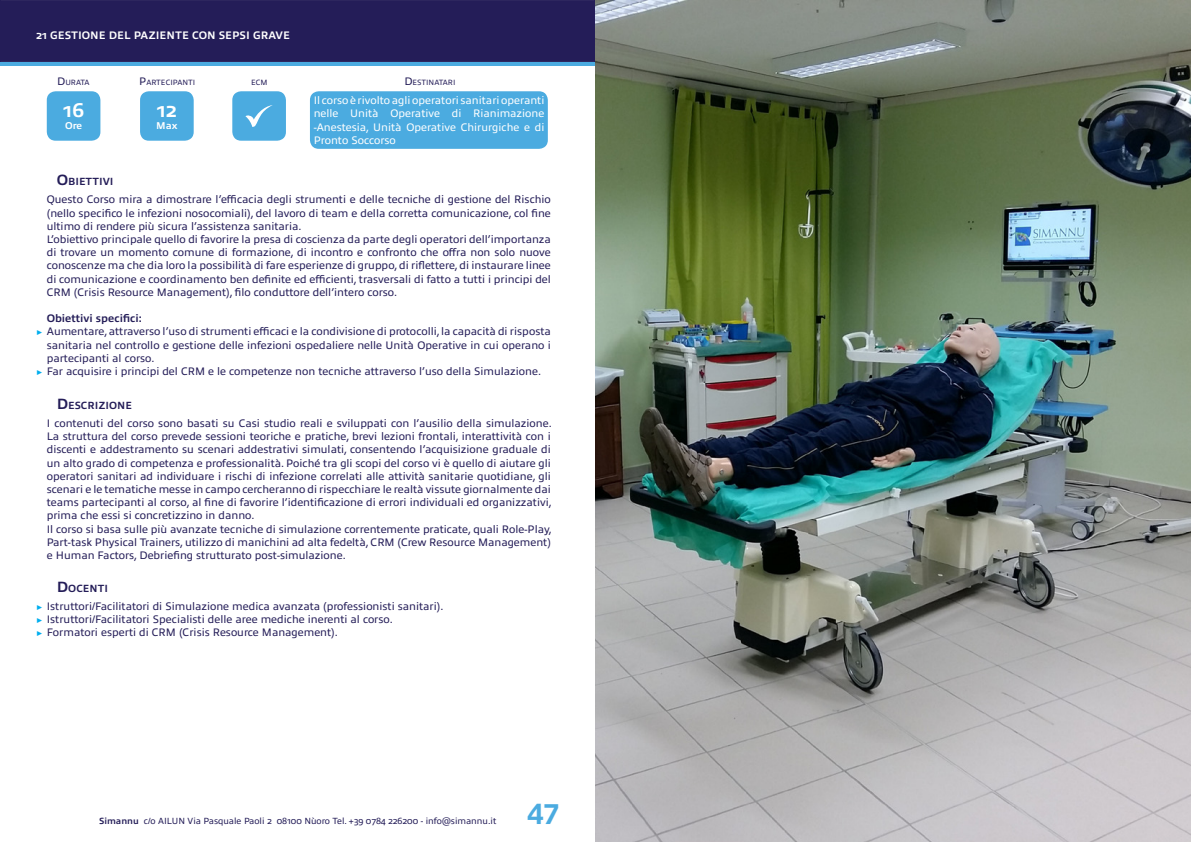
<style>
.page{position:relative;width:1191px;height:842px;background:#fff}
.page>*{position:absolute;margin:0;border:0;box-sizing:border-box;transform-origin:0 0}
.t1{font:700 29px "Allumi Std";color:#4babe0}
.t2{font:700 20px "Allumi Std";color:#fff}
.t3{font:11px/13.2px "Allumi Std";color:#241d58}
.t4{font:11px/13.2px "Allumi Std";color:#fff;text-align:justify}
.t5{font:700 11px "Allumi Std";color:#fff}
.t6{font:700 11px "Allumi Std";color:#241d58}
.t7{font:700 10.5px "Allumi Std";color:#241d58}
.t8{font:700 10px "Allumi Std";color:#fff}
.t9{font:9px "Allumi Std";color:#241d58}
.t10{font:7.7px "Allumi Std";color:#241d58}
.t11{font:7px "Times New Roman";color:#00aeef}
.s1{font-size:11px}
.s2{font-size:15px}
.s3{font-weight:700}
</style>
<div class="page">
<div style="left:0;top:0;width:595px;height:62px;background:#241d58"></div>
<hr style="left:0;top:62px;width:594px;height:4px;background:#4babe0">
<div style="left:47px;top:91px;width:53px;height:50px;background:#4babe0;border-radius:9px"></div>
<div style="left:140px;top:91px;width:54px;height:50px;background:#4babe0;border-radius:9px"></div>
<div style="left:310px;top:91px;width:238px;height:58px;background:#4babe0;border-radius:9px"></div>
<div style="left:232px;top:91px;width:54px;height:50px;background:#4babe0;border-radius:9px"></div>
<svg style="left:245px;top:105px;width:28px;height:22px"></svg>
<img style="left:595px;top:0;width:596px;height:842px">
<p class="t5" style="left:36px;top:29px;width:255px">21 GESTIONE DEL PAZIENTE CON SEPSI GRAVE</p>
<p class="t10" style="left:57px;top:78px;width:34px"><span class="s1">D</span>URATA</p>
<h2 class="t2" style="left:63px;top:99px;width:22px">16</h2>
<p class="t8" style="left:65px;top:120px;width:19px">Ore</p>
<p class="t10" style="left:139px;top:78px;width:58px"><span class="s1">P</span>ARTECIPANTI</p>
<h2 class="t2" style="left:157px;top:99px;width:22px">12</h2>
<p class="t8" style="left:156px;top:120px;width:23px">Max</p>
<p class="t10" style="left:251px;top:78px;width:18px">ECM</p>
<p class="t10" style="left:404px;top:78px;width:52px"><span class="s1">D</span>ESTINATARI</p>
<p class="t4" style="left:314px;top:94px;width:232px">Il corso è rivolto agli operatori sanitari operanti nelle Unità Operative di Rianimazione -Anestesia, Unità Operative Chirurgiche e di Pronto Soccorso</p>
<p class="t7" style="left:57px;top:176px;width:58px"><span class="s2">O</span>BIETTIVI</p>
<p class="t3" style="left:47px;top:193px;width:505px">Questo Corso mira a dimostrare l’efficacia degli strumenti e delle tecniche di gestione del Rischio (nello specifico le infezioni nosocomiali), del lavoro di team e della corretta comunicazione, col fine ultimo di rendere più sicura l’assistenza sanitaria.<br>L’obiettivo principale quello di favorire la presa di coscienza da parte degli operatori dell’importanza di trovare un momento comune di formazione, di incontro e confronto che offra non solo nuove conoscenze ma che dia loro la possibilità di fare esperienze di gruppo, di riflettere, di instaurare linee di comunicazione e coordinamento ben definite ed efficienti, trasversali di fatto a tutti i principi del CRM (Crisis Resource Management), filo conduttore dell’intero corso.</p>
<p class="t6" style="left:47px;top:312px;width:97px">Obiettivi specifici:</p>
<p class="t3" style="left:47px;top:325px;width:505px">Aumentare, attraverso l’uso di strumenti efficaci e la condivisione di protocolli, la capacità di risposta sanitaria nel controllo e gestione delle infezioni ospedaliere nelle Unità Operative in cui operano i partecipanti al corso.<br>Far acquisire i principi del CRM e le competenze non tecniche attraverso l’uso della Simulazione.</p>
<p class="t11" style="left:36px;top:328px;width:8px">►</p>
<p class="t11" style="left:36px;top:367px;width:8px">►</p>
<p class="t7" style="left:57px;top:399px;width:77px"><span class="s2">D</span>ESCRIZIONE</p>
<p class="t3" style="left:47px;top:417px;width:506px">I contenuti del corso sono basati su Casi studio reali e sviluppati con l’ausilio della simulazione.<br>La struttura del corso prevede sessioni teoriche e pratiche, brevi lezioni frontali, interattività con i discenti e addestramento su scenari addestrativi simulati, consentendo l’acquisizione graduale di un alto grado di competenza e professionalità. Poiché tra gli scopi del corso vi è quello di aiutare gli operatori sanitari ad individuare i rischi di infezione correlati alle attività sanitarie quotidiane, gli scenari e le tematiche messe in campo cercheranno di rispecchiare le realtà vissute giornalmente dai teams partecipanti al corso, al fine di favorire l’identificazione di errori individuali ed organizzativi, prima che essi si concretizzino in danno.<br>Il corso si basa sulle più avanzate tecniche di simulazione correntemente praticate, quali Role-Play, Part-task Physical Trainers, utilizzo di manichini ad alta fedeltà, CRM (Crew Resource Management) e Human Factors, Debriefing strutturato post-simulazione.</p>
<p class="t7" style="left:57px;top:582px;width:53px"><span class="s2">D</span>OCENTI</p>
<p class="t3" style="left:47px;top:600px;width:398px">Istruttori/Facilitatori di Simulazione medica avanzata (professionisti sanitari).<br>Istruttori/Facilitatori Specialisti delle aree mediche inerenti al corso.<br>Formatori esperti di CRM (Crisis Resource Management).</p>
<p class="t11" style="left:36px;top:602px;width:8px">►</p>
<p class="t11" style="left:36px;top:629px;width:8px">►</p>
<p class="t11" style="left:36px;top:616px;width:8px">►</p>
<p class="t9" style="left:99px;top:816px;width:399px"><span class="s3">Simannu</span> c/o AILUN Via Pasquale Paoli 2 08100 Nùoro Tel. +39 0784 226200 - info@simannu.it</p>
<h1 class="t1" style="left:527px;top:795px;width:34px">47</h1>
</div>
